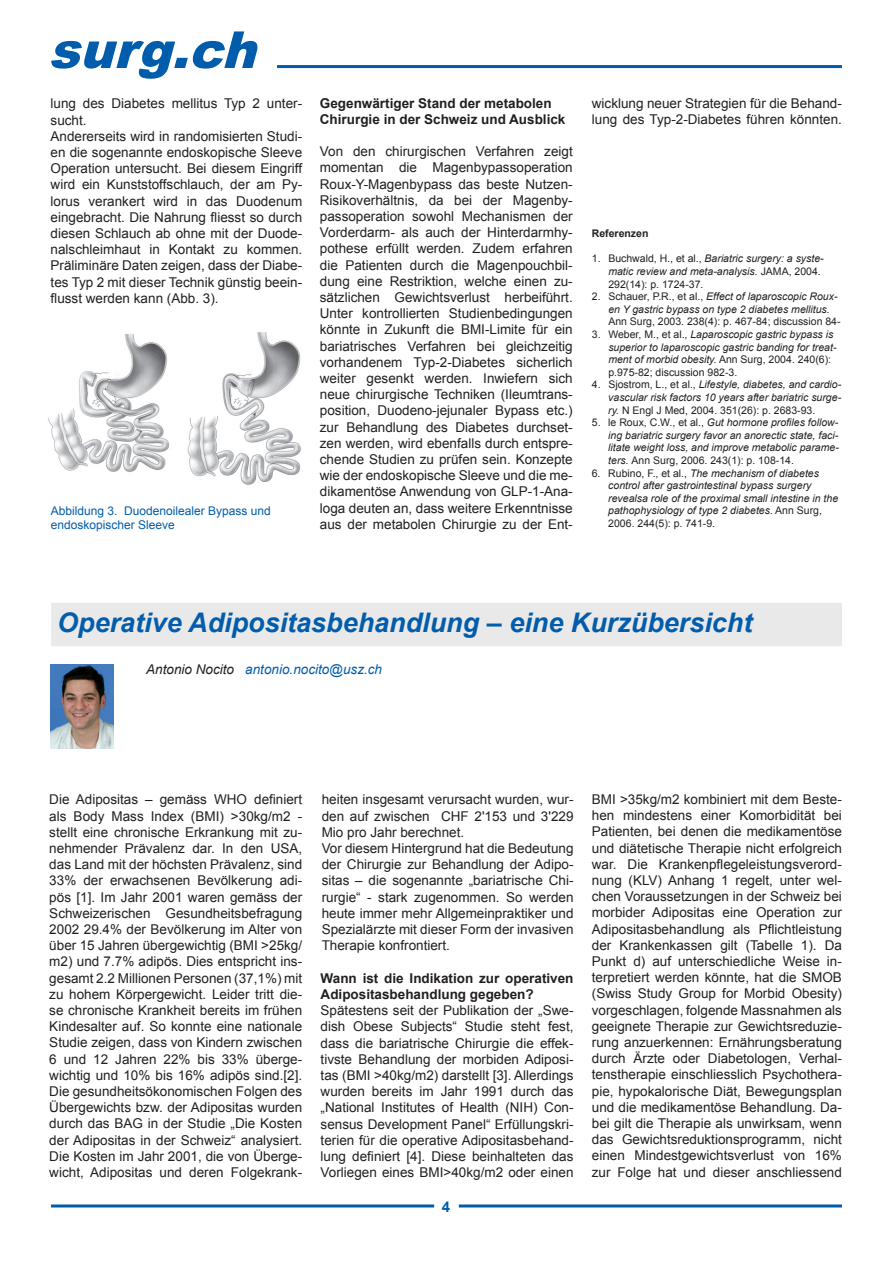
<style>
.page{position:relative;width:893px;height:1263px;background:#fff}
.page>*{position:absolute;margin:0;border:0;box-sizing:border-box;transform-origin:0 0}
.t1{font:italic 900 51px "Arial";color:#015dab}
.t2{font:italic 700 27px "Arial";color:#015dab}
.t3{font:700 15px "Arial";color:#015dab}
.t4{font:13.5px/16.2px "Arial";color:#231f20;text-align:justify}
.t5{font:700 13.5px/16.2px "Arial";color:#231f20}
.t6{font:italic 13.5px "Arial";color:#015dab}
.t7{font:12px/14.4px "Arial";color:#015dab}
.t8{font:italic 10.5px/12.6px "Arial";color:#231f20}
.t9{font:10.5px "Arial";color:#231f20}
.t10{font:700 10.5px "Arial";color:#231f20}
.s1{font-style:normal}
.s2{color:#231f20}
</style>
<div class="page">
<hr style="left:277px;top:65px;width:565px;height:3px;background:#015dab">
<hr style="left:51px;top:1204px;width:383px;height:3px;background:#015dab">
<hr style="left:459px;top:1204px;width:383px;height:3px;background:#015dab">
<img style="left:48px;top:334px;width:122px;height:138px">
<img style="left:187px;top:332px;width:114px;height:153px">
<div style="left:52px;top:603px;width:789px;height:42px;background:#e9e9e9"></div>
<img style="left:51px;top:664px;width:63px;height:84px">
<h1 class="t1" style="left:48px;top:13px;width:228px">surg.ch</h1>
<p class="t4" style="left:51px;top:96px;width:253px;text-align:left">lung des Diabetes mellitus Typ 2 unter&shy;sucht.<br>Andererseits wird in randomisierten Studi&shy;en die sogenannte endoskopische Sleeve Operation untersucht. Bei diesem Eingriff wird ein Kunststoffschlauch, der am Py&shy;lorus verankert wird in das Duodenum eingebracht. Die Nahrung fliesst so durch diesen Schlauch ab ohne mit der Duode&shy;nalschleimhaut in Kontakt zu kommen.<br>Präliminäre Daten zeigen, dass der Diabe&shy;tes Typ 2 mit dieser Technik günstig beein&shy;flusst werden kann (Abb. 3).</p>
<p class="t5" style="left:320px;top:95px;width:247px">Gegenwärtiger Stand der metabolen<br>Chirurgie in der Schweiz und Ausblick</p>
<p class="t4" style="left:320px;top:144px;width:254px">Von den chirurgischen Verfahren zeigt momentan die Magenbypassoperation Roux-Y-Magenbypass das beste Nutzen-Risikoverhältnis, da bei der Magenby&shy;passoperation sowohl Mechanismen der Vorderdarm- als auch der Hinterdarmhy&shy;pothese erfüllt werden. Zudem erfahren die Patienten durch die Magenpouchbil&shy;dung eine Restriktion, welche einen zu&shy;sätzlichen Gewichtsverlust herbeiführt.<br>Unter kontrollierten Studienbedingungen könnte in Zukunft die BMI-Limite für ein bariatrisches Verfahren bei gleichzeitig vorhandenem Typ-2-Diabetes sicherlich weiter gesenkt werden. Inwiefern sich neue chirurgische Techniken (Ileumtrans&shy;position, Duodeno-jejunaler Bypass etc.) zur Behandlung des Diabetes durchset&shy;zen werden, wird ebenfalls durch entspre&shy;chende Studien zu prüfen sein. Konzepte wie der endoskopische Sleeve und die me&shy;dikamentöse Anwendung von GLP-1-Ana&shy;loga deuten an, dass weitere Erkenntnisse aus der metabolen Chirurgie zu der Ent-</p>
<p class="t7" style="left:51px;top:504px;width:222px">Abbildung 3. Duodenoilealer Bypass und endoskopischer Sleeve</p>
<p class="t4" style="left:592px;top:95px;width:252px">wicklung neuer Strategien für die Behand&shy;lung des Typ-2-Diabetes führen könnten.</p>
<p class="t10" style="left:592px;top:227px;width:58px">Referenzen</p>
<p class="t8" style="left:608px;top:253px;width:217px;text-indent:-16px"><span class="s1">1. Buchwald, H., et al.,</span> Bariatric surgery: a syste&shy;matic review and meta-analysis. <span class="s1">JAMA, 2004.<br>292(14): p. 1724-37.</span></p>
<p class="t8" style="left:608px;top:290px;width:231px;text-indent:-16px"><span class="s1">2. Schauer, P.R., et al.,</span> Effect of laparoscopic Roux&shy;en Y gastric bypass on type 2 diabetes mellitus.</p>
<p class="t9" style="left:608px;top:315px;width:234px">Ann Surg, 2003. 238(4): p. 467-84; discussion 84-</p>
<p class="t8" style="left:608px;top:328px;width:230px;text-indent:-16px"><span class="s1">3. Weber, M., et al.,</span> Laparoscopic gastric bypass is superior to laparoscopic gastric banding for treat&shy;ment of morbid obesity. <span class="s1">Ann Surg, 2004. 240(6): p.975-82; discussion 982-3.</span></p>
<p class="t8" style="left:608px;top:379px;width:234px;text-align:justify;text-indent:-16px"><span class="s1">4. Sjostrom, L., et al.,</span> Lifestyle, diabetes, and cardio&shy;vascular risk factors 10 years after bariatric surge&shy;ry. <span class="s1">N Engl J Med, 2004. 351(26): p. 2683-93.</span></p>
<p class="t8" style="left:608px;top:416px;width:232px;text-align:justify;text-indent:-16px"><span class="s1">5. le Roux, C.W., et al.,</span> Gut hormone profiles follow&shy;ing bariatric surgery favor an anorectic state, faci&shy;litate weight loss, and improve metabolic parame&shy;ters. <span class="s1">Ann Surg, 2006. 243(1): p. 108-14.</span></p>
<p class="t8" style="left:608px;top:467px;width:231px;text-indent:-16px"><span class="s1">6. Rubino, F., et al.,</span> The mechanism of diabetes control after gastrointestinal bypass surgery revealsa role of the proximal small intestine in the pathophysiology of type 2 diabetes. <span class="s1">Ann Surg, 2006. 244(5): p. 741-9.</span></p>
<h2 class="t2" style="left:57px;top:605px;width:697px">Operative Adipositasbehandlung – eine Kurzübersicht</h2>
<p class="t6" style="left:146px;top:660px;width:237px"><span class="s2">Antonio Nocito</span> antonio.nocito@usz.ch</p>
<p class="t4" style="left:49px;top:792px;width:254px">Die Adipositas – gemäss WHO definiert als Body Mass Index (BMI) &gt;30kg/m2 - stellt eine chronische Erkrankung mit zu&shy;nehmender Prävalenz dar. In den USA, das Land mit der höchsten Prävalenz, sind 33% der erwachsenen Bevölkerung adi&shy;pös [1]. Im Jahr 2001 waren gemäss der Schweizerischen Gesundheitsbefragung 2002 29.4% der Bevölkerung im Alter von über 15 Jahren übergewichtig (BMI &gt;25kg/ m2) und 7.7% adipös. Dies entspricht ins&shy;gesamt 2.2 Millionen Personen (37,1%) mit zu hohem Körpergewicht. Leider tritt die&shy;se chronische Krankheit bereits im frühen Kindesalter auf. So konnte eine nationale Studie zeigen, dass von Kindern zwischen 6 und 12 Jahren 22% bis 33% überge&shy;wichtig und 10% bis 16% adipös sind.[2].<br>Die gesundheitsökonomischen Folgen des Übergewichts bzw. der Adipositas wurden durch das BAG in der Studie „Die Kosten der Adipositas in der Schweiz“ analysiert.<br>Die Kosten im Jahr 2001, die von Überge&shy;wicht, Adipositas und deren Folgekrank-</p>
<p class="t4" style="left:322px;top:792px;width:253px;text-align:left">heiten insgesamt verursacht wurden, wur&shy;den auf zwischen CHF 2'153 und 3'229<br>Mio pro Jahr berechnet.<br>Vor diesem Hintergrund hat die Bedeutung der Chirurgie zur Behandlung der Adipo&shy;sitas – die sogenannte „bariatrische Chi&shy;rurgie“ - stark zugenommen. So werden heute immer mehr Allgemeinpraktiker und Spezialärzte mit dieser Form der invasiven Therapie konfrontiert.</p>
<p class="t5" style="left:321px;top:970px;width:254px">Wann ist die Indikation zur operativen<br>Adipositasbehandlung gegeben?</p>
<p class="t4" style="left:321px;top:1002px;width:254px">Spätestens seit der Publikation der „Swe&shy;dish Obese Subjects“ Studie steht fest, dass die bariatrische Chirurgie die effek&shy;tivste Behandlung der morbiden Adiposi&shy;tas (BMI &gt;40kg/m2) darstellt [3]. Allerdings wurden bereits im Jahr 1991 durch das „National Institutes of Health (NIH) Con&shy;sensus Development Panel“ Erfüllungskri&shy;terien für die operative Adipositasbehand&shy;lung definiert [4]. Diese beinhalteten das Vorliegen eines BMI&gt;40kg/m2 oder einen</p>
<p class="t3" style="left:442px;top:1196px;width:10px">4</p>
<p class="t4" style="left:592px;top:791px;width:252px">BMI &gt;35kg/m2 kombiniert mit dem Beste&shy;hen mindestens einer Komorbidität bei Patienten, bei denen die medikamentöse und diätetische Therapie nicht erfolgreich war. Die Krankenpflegeleistungsverord&shy;nung (KLV) Anhang 1 regelt, unter wel&shy;chen Voraussetzungen in der Schweiz bei morbider Adipositas eine Operation zur Adipositasbehandlung als Pflichtleistung der Krankenkassen gilt (Tabelle 1). Da Punkt d) auf unterschiedliche Weise in&shy;terpretiert werden könnte, hat die SMOB (Swiss Study Group for Morbid Obesity) vorgeschlagen, folgende Massnahmen als geeignete Therapie zur Gewichtsreduzie&shy;rung anzuerkennen: Ernährungsberatung durch Ärzte oder Diabetologen, Verhal&shy;tenstherapie einschliesslich Psychothera&shy;pie, hypokalorische Diät, Bewegungsplan und die medikamentöse Behandlung. Da&shy;bei gilt die Therapie als unwirksam, wenn das Gewichtsreduktionsprogramm, nicht einen Mindestgewichtsverlust von 16% zur Folge hat und dieser anschliessend</p>
</div>
